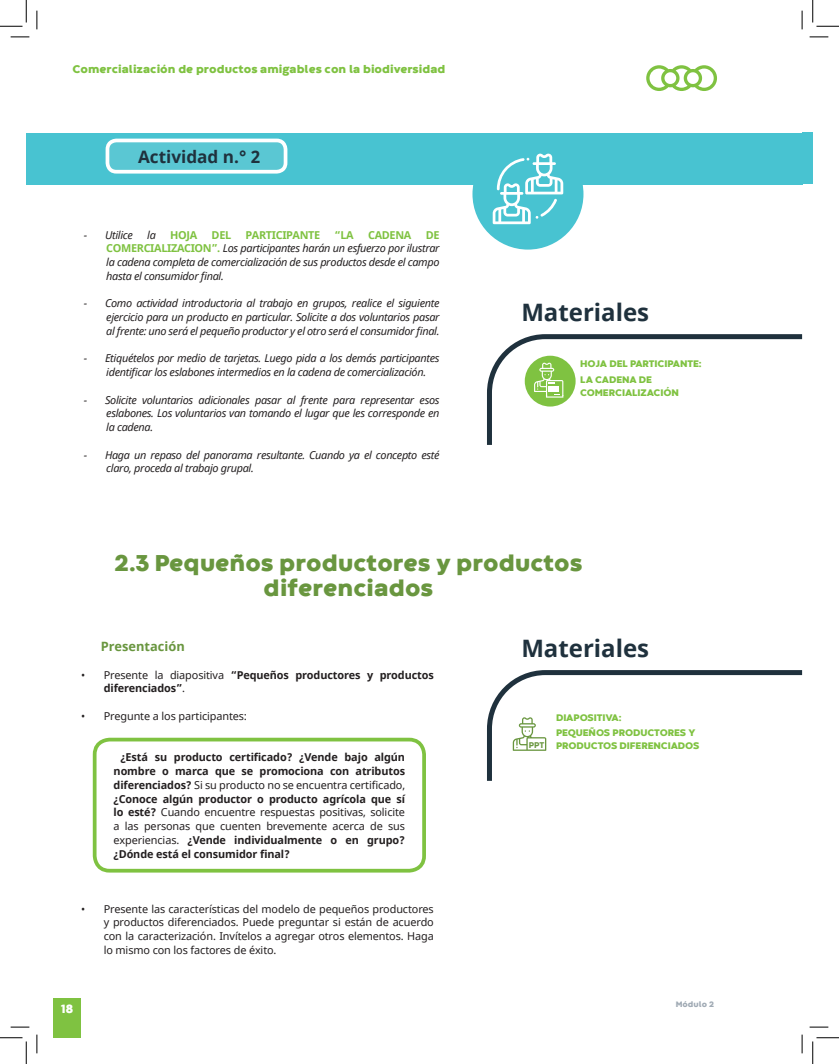
<style>
.page{position:relative;width:839px;height:1064px;background:#fff}
.page>*{position:absolute;margin:0;border:0;box-sizing:border-box;transform-origin:0 0}
.t1{font:800 24px/24px "Codec Warm";color:#69963f;text-align:center}
.t2{font:700 24px "Noto Sans";color:#1f313d}
.t3{font:700 17.12px "Noto Sans";color:#1f313d}
.t4{font:700 12.88px "Noto Sans";color:#69963f}
.t5{font:800 12.62px "Codec Warm";color:#fff}
.t6{font:800 11.75px "Codec Warm";color:#7fc241}
.t7{font:italic 10.88px/13.8px "Noto Sans";letter-spacing:-.03em;color:#231f20;text-align:justify}
.t8{font:700 10.88px/13.8px "Noto Sans";letter-spacing:-.01em;color:#231f20}
.t9{font:10.88px/13.8px "Noto Sans";letter-spacing:-.01em;color:#231f20;text-align:justify}
.t10{font:700 10.88px "Noto Sans";letter-spacing:-.03em;color:#7fc241}
.t11{font:800 10px/15.9px "Codec Warm";letter-spacing:-.01em;color:#7fc241}
.t12{font:800 8.62px "Codec Cold Trial";color:#69963f}
.t13{font:800 8.25px "Codec Warm";color:#a1abb5}
.s1{font-weight:700;font-style:normal;color:#7fc241}
.s2{font-weight:400}
</style>
<div class="page">
<div style="left:54px;top:999px;width:27px;height:39px;background:#7fc241"></div>
<svg style="left:646px;top:65px;width:71px;height:26px"></svg>
<div style="left:26px;top:133px;width:776px;height:52px;background:#48c3d1"></div>
<div style="left:107px;top:140px;width:178px;height:32px;background:#5ac7d3;border-radius:9px"></div>
<div style="left:106px;top:139px;width:181px;height:35px;border:4px solid #fff;border-radius:9px"></div>
<div style="left:472px;top:139px;width:111px;height:111px;background:#48c3d1;border-radius:50%"></div>
<svg style="left:493px;top:154px;width:70px;height:70px"></svg>
<div style="left:802px;top:132px;width:11px;height:52px;background:#48c3d1"></div>
<svg style="left:487px;top:670px;width:316px;height:111px"></svg>
<svg style="left:487px;top:334px;width:316px;height:111px"></svg>
<div style="left:93px;top:738px;width:333px;height:134px;border:4px solid #7fc241;border-radius:15px"></div>
<div style="left:525px;top:356px;width:50px;height:50px;background:#7fc241;border-radius:50%"></div>
<svg style="left:534px;top:363px;width:29px;height:35px"></svg>
<svg style="left:11px;top:36px;width:18px;height:2px"></svg>
<svg style="left:809px;top:36px;width:19px;height:2px"></svg>
<svg style="left:11px;top:1026px;width:18px;height:2px"></svg>
<svg style="left:809px;top:1026px;width:19px;height:2px"></svg>
<svg style="left:36px;top:11px;width:2px;height:18px"></svg>
<svg style="left:36px;top:1034px;width:2px;height:19px"></svg>
<svg style="left:801px;top:11px;width:2px;height:18px"></svg>
<svg style="left:801px;top:1034px;width:2px;height:19px"></svg>
<svg style="left:0;top:0;width:27px;height:27px"></svg>
<svg style="left:0;top:1037px;width:27px;height:27px"></svg>
<svg style="left:812px;top:0;width:27px;height:27px"></svg>
<svg style="left:812px;top:1037px;width:27px;height:27px"></svg>
<p class="t6" style="left:73px;top:62px;width:374px">Comercialización de productos amigables con la biodiversidad</p>
<h2 class="t3" style="left:138px;top:145px;width:124px">Actividad n.° 2</h2>
<p class="t7" style="left:84px;top:227px;width:51px">- Utilice</p>
<p class="t7" style="left:147px;top:227px;width:10px">la</p>
<p class="t10" style="left:170px;top:227px;width:29px">HOJA</p>
<p class="t10" style="left:212px;top:227px;width:21px">DEL</p>
<p class="t10" style="left:246px;top:227px;width:76px">PARTICIPANTE</p>
<p class="t10" style="left:335px;top:227px;width:21px">“LA</p>
<p class="t10" style="left:368px;top:227px;width:45px">CADENA</p>
<p class="t7" style="left:106px;top:227px;width:335px;text-indent:319px"><span class="s1">DE COMERCIALIZACION”.</span> Los participantes harán un esfuerzo por ilustrar la cadena completa de comercialización de sus productos desde el campo hasta el consumidor final.</p>
<p class="t7" style="left:106px;top:296px;width:335px;text-indent:-22px">- Como actividad introductoria al trabajo en grupos, realice el siguiente ejercicio para un producto en particular. Solicite a dos voluntarios pasar al frente: uno será el pequeño productor y el otro será el consumidor final.</p>
<p class="t7" style="left:106px;top:351px;width:335px;text-indent:-22px">- Etiquételos por medio de tarjetas. Luego pida a los demás participantes identificar los eslabones intermedios en la cadena de comercialización.</p>
<p class="t7" style="left:106px;top:392px;width:335px;text-indent:-22px">- Solicite voluntarios adicionales pasar al frente para representar esos eslabones. Los voluntarios van tomando el lugar que les corresponde en la cadena.</p>
<p class="t7" style="left:106px;top:447px;width:335px;text-indent:-22px">- Haga un repaso del panorama resultante. Cuando ya el concepto esté claro, proceda al trabajo grupal.</p>
<h1 class="t2" style="left:521px;top:296px;width:129px">Materiales</h1>
<p class="t11" style="left:580px;top:356px;width:123px">HOJA DEL PARTICIPANTE:<br>LA CADENA DE</p>
<p class="t11" style="left:580px;top:385px;width:100px">COMERCIALIZACIÓN</p>
<h1 class="t1" style="left:114px;top:553px;width:469px">2.3 Pequeños productores y productos diferenciados</h1>
<p class="t4" style="left:101px;top:637px;width:85px">Presentación</p>
<p class="t8" style="left:104px;top:668px;width:332px;text-indent:-22px"><span class="s2">• Presente la diapositiva</span> “Pequeños productores y productos diferenciados”<span class="s2">.</span></p>
<p class="t9" style="left:81px;top:709px;width:167px">• Pregunte a los participantes:</p>
<p class="t8" style="left:114px;top:751px;width:293px;text-align:justify;text-indent:7px">¿Está su producto certificado? ¿Vende bajo algún nombre o marca que se promociona con atributos diferenciados? <span class="s2">Si su producto no se encuentra certificado, </span>¿Conoce algún productor o producto agrícola que sí lo esté? <span class="s2">Cuando encuentre respuestas positivas, solicite a las personas que cuenten brevemente acerca de sus experiencias.</span> ¿Vende individualmente o en grupo? ¿Dónde está el consumidor final?</p>
<p class="t9" style="left:104px;top:902px;width:332px;text-indent:-22px">• Presente las características del modelo de pequeños productores y productos diferenciados. Puede preguntar si están de acuerdo con la caracterización. Invítelos a agregar otros elementos. Haga lo mismo con los factores de éxito.</p>
<p class="t5" style="left:61px;top:1000px;width:14px">18</p>
<h1 class="t2" style="left:521px;top:631px;width:129px">Materiales</h1>
<p class="t12" style="left:529px;top:740px;width:17px">PPT</p>
<p class="t11" style="left:556px;top:710px;width:141px">DIAPOSITIVA:<br>PEQUEÑOS PRODUCTORES Y</p>
<p class="t11" style="left:556px;top:738px;width:145px">PRODUCTOS DIFERENCIADOS</p>
<p class="t13" style="left:676px;top:999px;width:40px">Módulo 2</p>
</div>
